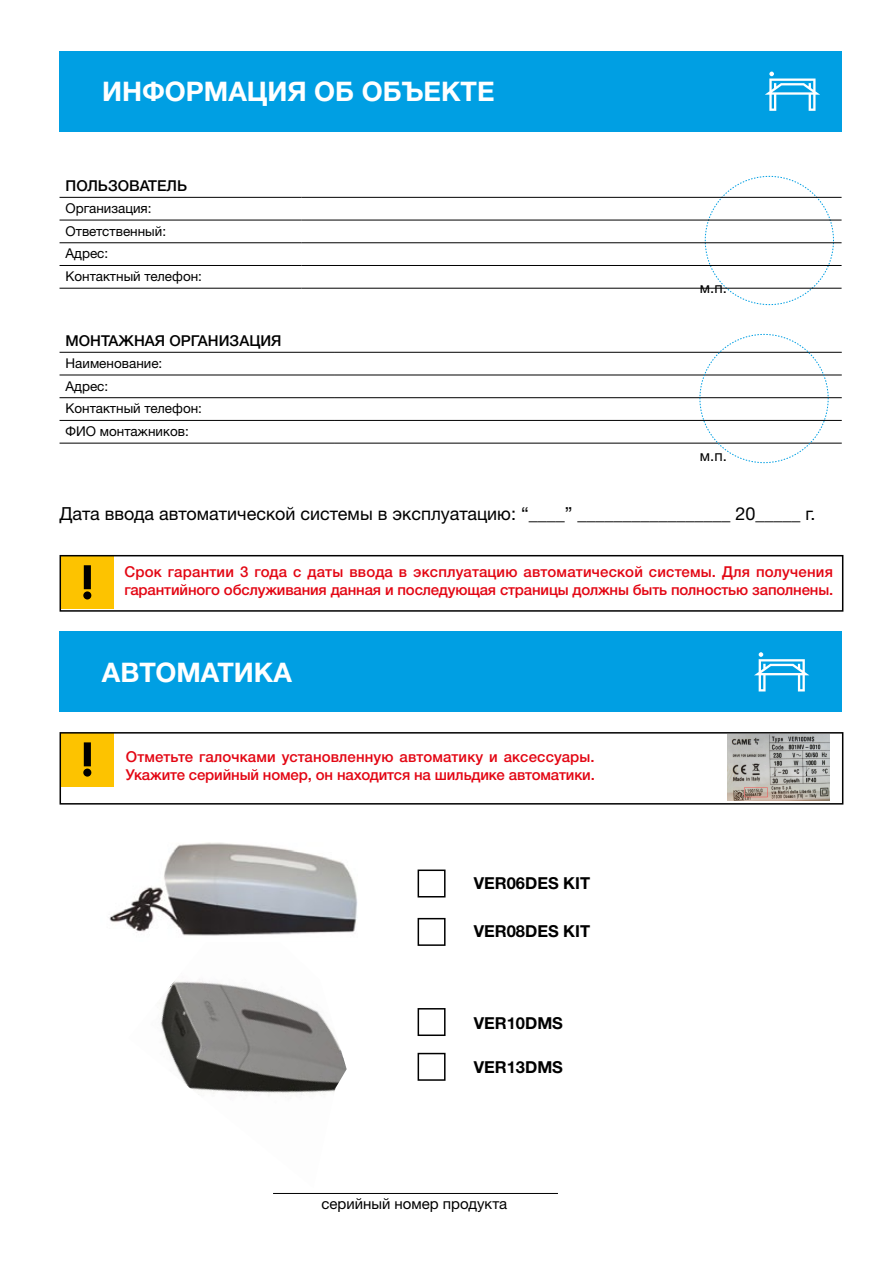
<style>
.page{position:relative;width:893px;height:1263px;background:#fff}
.page>*{position:absolute;margin:0;border:0;box-sizing:border-box;transform-origin:0 0}
.t1{font:700 27px "Helvetica Neue LTW1 G";color:#fff}
.t2{font:18px "Helvetica Neue LTW1 G";color:#000}
.t3{font:700 16.5px "Helvetica Neue LTW1 G";color:#000}
.t4{font:500 15px/18px "Helvetica Neue LTW1 G";letter-spacing:-.01em;color:#e30613}
.t5{font:500 15px "Helvetica Neue LTW1 G";color:#000}
.t6{font:15px "Helvetica Neue LTW1 G";color:#000}
.t7{font:13.5px/22.6px "Helvetica Neue LTW1 G";color:#000}
</style>
<div class="page">
<img style="left:161px;top:981px;width:186px;height:114px">
<div style="left:59px;top:631px;width:783px;height:81px;background:#009fe3"></div>
<svg style="left:754px;top:652px;width:55px;height:39px"></svg>
<div style="left:60px;top:51px;width:782px;height:81px;background:#009fe3"></div>
<svg style="left:765px;top:72px;width:55px;height:39px"></svg>
<svg style="left:705px;top:176px;width:129px;height:129px"></svg>
<hr style="left:60px;top:197px;width:242px;height:1px;background:#000">
<hr style="left:302px;top:197px;width:540px;height:1px;background:#000">
<hr style="left:60px;top:220px;width:242px;height:1px;background:#000">
<hr style="left:302px;top:220px;width:540px;height:1px;background:#000">
<hr style="left:60px;top:242px;width:242px;height:1px;background:#000">
<hr style="left:302px;top:242px;width:540px;height:1px;background:#000">
<hr style="left:60px;top:265px;width:242px;height:1px;background:#000">
<hr style="left:302px;top:265px;width:540px;height:1px;background:#000">
<hr style="left:60px;top:288px;width:242px;height:1px;background:#000">
<hr style="left:302px;top:288px;width:540px;height:1px;background:#000">
<hr style="left:60px;top:352px;width:275px;height:1px;background:#000">
<hr style="left:335px;top:352px;width:507px;height:1px;background:#000">
<hr style="left:60px;top:375px;width:275px;height:1px;background:#000">
<hr style="left:335px;top:375px;width:507px;height:1px;background:#000">
<hr style="left:60px;top:397px;width:275px;height:1px;background:#000">
<hr style="left:335px;top:397px;width:507px;height:1px;background:#000">
<hr style="left:60px;top:420px;width:275px;height:1px;background:#000">
<hr style="left:335px;top:420px;width:507px;height:1px;background:#000">
<hr style="left:60px;top:443px;width:275px;height:1px;background:#000">
<hr style="left:335px;top:443px;width:507px;height:1px;background:#000">
<svg style="left:699px;top:334px;width:129px;height:129px"></svg>
<div style="left:61px;top:556px;width:53px;height:53px;background:#fdc300"></div>
<svg style="left:83px;top:565px;width:8px;height:34px"></svg>
<div style="left:60px;top:555px;width:783px;height:57px;border:2px solid #000"></div>
<div style="left:61px;top:733px;width:53px;height:53px;background:#fdc300"></div>
<svg style="left:83px;top:742px;width:8px;height:35px"></svg>
<div style="left:60px;top:732px;width:783px;height:72px;border:2px solid #000"></div>
<hr style="left:273px;top:1193px;width:285px;height:1px;background:#000">
<img style="left:109px;top:842px;width:249px;height:94px">
<div style="left:418px;top:869px;width:28px;height:28px;border:2px solid #000"></div>
<div style="left:418px;top:918px;width:28px;height:28px;border:2px solid #000"></div>
<div style="left:418px;top:1008px;width:28px;height:28px;border:2px solid #000"></div>
<div style="left:418px;top:1053px;width:28px;height:28px;border:2px solid #000"></div>
<img style="left:727px;top:735px;width:103px;height:66px">
<h1 class="t1" style="left:102px;top:75px;width:394px">ИНФОРМАЦИЯ ОБ ОБЪЕКТЕ</h1>
<p class="t5" style="left:66px;top:177px;width:123px">ПОЛЬЗОВАТЕЛЬ</p>
<p class="t7" style="left:66px;top:197px;width:138px">Организация:<br>Ответственный:<br>Адрес:<br>Контактный телефон:</p>
<p class="t5" style="left:66px;top:332px;width:217px">МОНТАЖНАЯ ОРГАНИЗАЦИЯ</p>
<p class="t7" style="left:66px;top:352px;width:138px">Наименование:<br>Адрес:<br>Контактный телефон:<br>ФИО монтажников:</p>
<p class="t6" style="left:700px;top:279px;width:28px">м.п.</p>
<p class="t6" style="left:700px;top:446px;width:28px">м.п.</p>
<p class="t2" style="left:60px;top:503px;width:758px">Дата ввода автоматической системы в эксплуатацию: “____” _________________ 20_____ г.</p>
<p class="t4" style="left:124px;top:563px;width:710px">Срок гарантии 3 года с даты ввода в эксплуатацию автоматической системы. Для получения гарантийного обслуживания данная и последующая страницы должны быть полностью заполнены.</p>
<h1 class="t1" style="left:102px;top:655px;width:191px">АВТОМАТИКА</h1>
<p class="t4" style="left:126px;top:747px;width:470px">Отметьте галочками установленную автоматику и аксессуары.<br>Укажите серийный номер, он находится на шильдике автоматики.</p>
<p class="t3" style="left:474px;top:873px;width:118px">VER06DES KIT</p>
<p class="t3" style="left:474px;top:921px;width:118px">VER08DES KIT</p>
<p class="t3" style="left:474px;top:1012px;width:91px">VER10DMS</p>
<p class="t3" style="left:474px;top:1057px;width:91px">VER13DMS</p>
<p class="t6" style="left:321px;top:1195px;width:187px">серийный номер продукта</p>
</div>
